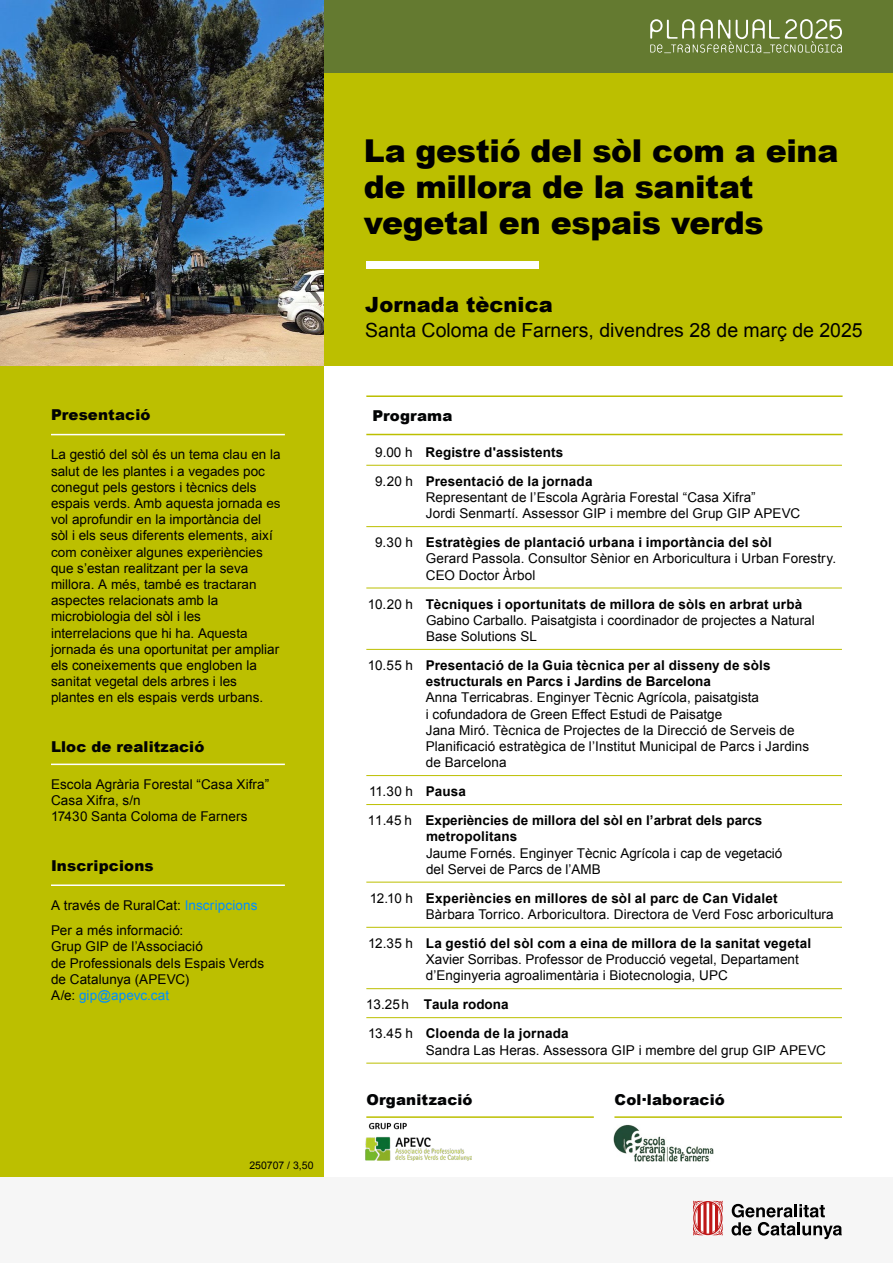
<style>
.page{position:relative;width:893px;height:1263px;background:#fff}
.page>*{position:absolute;margin:0;border:0;box-sizing:border-box;transform-origin:0 0}
.t1{font:900 31.5px/36px "Arial";letter-spacing:-.01em;color:#000}
.t2{font:900 21px "Arial";letter-spacing:.005em;color:#000}
.t3{font:19.5px "Arial";color:#000}
.t4{font:900 15px "Arial";letter-spacing:.01em;color:#020304}
.t5{font:13.5px/16.2px "Arial";color:#000}
.t6{font:700 13.5px "Arial";letter-spacing:.01em;color:#000}
.t7{font:10.5px "Arial";color:#000}
.s1{color:#008dff}
.s2{font-weight:400}
.s3{font-weight:700}
</style>
<div class="page">
<div style="left:323px;top:0;width:570px;height:366px;background:#bcbf00"></div>
<div style="left:323px;top:0;width:570px;height:72px;background:#647a30"></div>
<svg style="left:650px;top:19px;width:192px;height:34px"></svg>
<div style="left:0;top:366px;width:323px;height:811px;background:#bcbf00"></div>
<div style="left:0;top:1177px;width:892px;height:86px;background:#f6f6f6"></div>
<svg style="left:693px;top:1200px;width:30px;height:35px"></svg>
<svg style="left:731px;top:1204px;width:111px;height:35px"></svg>
<div style="left:366px;top:261px;width:173px;height:7px;background:#fff"></div>
<img style="left:0;top:0;width:323px;height:366px">
<hr style="left:366px;top:395px;width:477px;height:2px;background:#bcbf00">
<hr style="left:366px;top:434px;width:477px;height:1px;background:#bcbf00">
<hr style="left:614px;top:1116px;width:228px;height:2px;background:#bcbf00">
<hr style="left:366px;top:1116px;width:228px;height:2px;background:#bcbf00">
<hr style="left:51px;top:434px;width:234px;height:1px;background:#fff">
<hr style="left:51px;top:763px;width:234px;height:2px;background:#fff">
<hr style="left:51px;top:884px;width:234px;height:2px;background:#fff">
<hr style="left:366px;top:465px;width:476px;height:1px;background:#bcbf00">
<hr style="left:366px;top:526px;width:476px;height:1px;background:#bcbf00">
<hr style="left:366px;top:588px;width:476px;height:1px;background:#bcbf00">
<hr style="left:366px;top:649px;width:476px;height:1px;background:#bcbf00">
<hr style="left:366px;top:775px;width:476px;height:1px;background:#bcbf00">
<hr style="left:366px;top:804px;width:476px;height:1px;background:#bcbf00">
<hr style="left:366px;top:882px;width:476px;height:1px;background:#bcbf00">
<hr style="left:366px;top:927px;width:476px;height:1px;background:#bcbf00">
<hr style="left:366px;top:988px;width:476px;height:1px;background:#bcbf00">
<hr style="left:366px;top:1017px;width:476px;height:1px;background:#bcbf00">
<hr style="left:366px;top:1063px;width:476px;height:1px;background:#bcbf00">
<img style="left:613px;top:1124px;width:101px;height:38px">
<img style="left:365px;top:1122px;width:107px;height:39px">
<p class="t4" style="left:51px;top:404px;width:101px">Presentació</p>
<p class="t5" style="left:51px;top:447px;width:231px">La gestió del sòl és un tema clau en la salut de les plantes i a vegades poc conegut pels gestors i tècnics dels espais verds. Amb aquesta jornada es vol aprofundir en la importància del sòl i els seus diferents elements, així com conèixer algunes experiències que s’estan realitzant per la seva millora. A més, també es tractaran aspectes relacionats amb la microbiologia del sòl i les interrelacions que hi ha. Aquesta jornada és una oportunitat per ampliar els coneixements que engloben la sanitat vegetal dels arbres i les plantes en els espais verds urbans.</p>
<p class="t4" style="left:51px;top:736px;width:155px">Lloc de realització</p>
<p class="t5" style="left:51px;top:776px;width:220px">Escola Agrària Forestal “Casa Xifra”<br>Casa Xifra, s/n<br>17430 Santa Coloma de Farners</p>
<p class="t4" style="left:51px;top:855px;width:104px">Inscripcions</p>
<p class="t5" style="left:51px;top:893px;width:208px;line-height:25.2px">A través de RuralCat: <span class="s1">Inscripcions<br></span>Per a més informació:</p>
<p class="t5" style="left:51px;top:939px;width:215px">Grup GIP de l’Associació<br>de Professionals dels Espais Verds de Catalunya (APEVC)<br>A/e: <span class="s1">gip@apevc.cat</span></p>
<p class="t7" style="left:249px;top:1158px;width:66px">250707 / 3,50</p>
<h1 class="t1" style="left:364px;top:132px;width:476px">La gestió del sòl com a eina de millora de la sanitat vegetal en espais verds</h1>
<h3 class="t2" style="left:365px;top:290px;width:189px">Jornada tècnica</h3>
<h3 class="t3" style="left:365px;top:317px;width:499px">Santa Coloma de Farners, divendres 28 de març de 2025</h3>
<h4 class="t4" style="left:372px;top:404px;width:82px">Programa</h4>
<p class="t6" style="left:375px;top:443px;width:190px"><span class="s2">9.00 h</span> Registre d'assistents</p>
<p class="t6" style="left:375px;top:472px;width:219px"><span class="s2">9.20 h</span> Presentació de la jornada</p>
<p class="t5" style="left:426px;top:489px;width:331px">Representant de l’Escola Agrària Forestal “Casa Xifra”</p>
<p class="t5" style="left:426px;top:506px;width:376px">Jordi Senmartí. Assessor GIP i membre del Grup GIP APEVC</p>
<p class="t6" style="left:375px;top:534px;width:398px"><span class="s2">9.30 h</span> Estratègies de plantació urbana i importància del sòl</p>
<p class="t5" style="left:426px;top:551px;width:412px">Gerard Passola. Consultor Sènior en Arboricultura i Urban Forestry.<br>CEO Doctor Àrbol</p>
<p class="t6" style="left:368px;top:595px;width:436px"><span class="s2">10.20 h</span> Tècniques i oportunitats de millora de sòls en arbrat urbà</p>
<p class="t5" style="left:426px;top:612px;width:390px">Gabino Carballo. Paisatgista i coordinador de projectes a Natural<br>Base Solutions SL</p>
<p class="t6" style="left:368px;top:656px;width:404px"><span class="s2">10.55 h</span> Presentació de la Guia tècnica per al disseny de sòls</p>
<p class="t5" style="left:426px;top:673px;width:385px"><span class="s3">estructurals en Parcs i Jardins de Barcelona<br></span>Anna Terricabras. Enginyer Tècnic Agrícola, paisatgista<br>i cofundadora de Green Effect Estudi de Paisatge<br>Jana Miró. Tècnica de Projectes de la Direcció de Serveis de Planificació estratègica de l’Institut Municipal de Parcs i Jardins de Barcelona</p>
<p class="t5" style="left:369px;top:783px;width:98px">11.30 h <span class="s3">Pausa</span></p>
<p class="t6" style="left:368px;top:812px;width:396px"><span class="s2">11.45 h</span> Experiències de millora del sòl en l’arbrat dels parcs</p>
<p class="t5" style="left:426px;top:829px;width:358px"><span class="s3">metropolitans<br></span>Jaume Fornés. Enginyer Tècnic Agrícola i cap de vegetació del Servei de Parcs de l’AMB</p>
<p class="t6" style="left:370px;top:889px;width:409px"><span class="s2">12.10 h</span> Experiències en millores de sòl al parc de Can Vidalet</p>
<p class="t5" style="left:426px;top:906px;width:409px">Bàrbara Torrico. Arboricultora. Directora de Verd Fosc arboricultura</p>
<p class="t6" style="left:368px;top:934px;width:445px"><span class="s2">12.35 h</span> La gestió del sòl com a eina de millora de la sanitat vegetal</p>
<p class="t5" style="left:426px;top:951px;width:374px">Xavier Sorribas. Professor de Producció vegetal, Departament d’Enginyeria agroalimentària i Biotecnologia, UPC</p>
<p class="t6" style="left:366px;top:996px;width:144px"><span class="s2">13.25 h</span> Taula rodona</p>
<p class="t6" style="left:368px;top:1025px;width:202px"><span class="s2">13.45 h</span> Cloenda de la jornada</p>
<p class="t5" style="left:426px;top:1042px;width:401px">Sandra Las Heras. Assessora GIP i membre del grup GIP APEVC</p>
<p class="t4" style="left:366px;top:1089px;width:108px">Organització</p>
<p class="t4" style="left:614px;top:1089px;width:112px">Col·laboració</p>
</div>
